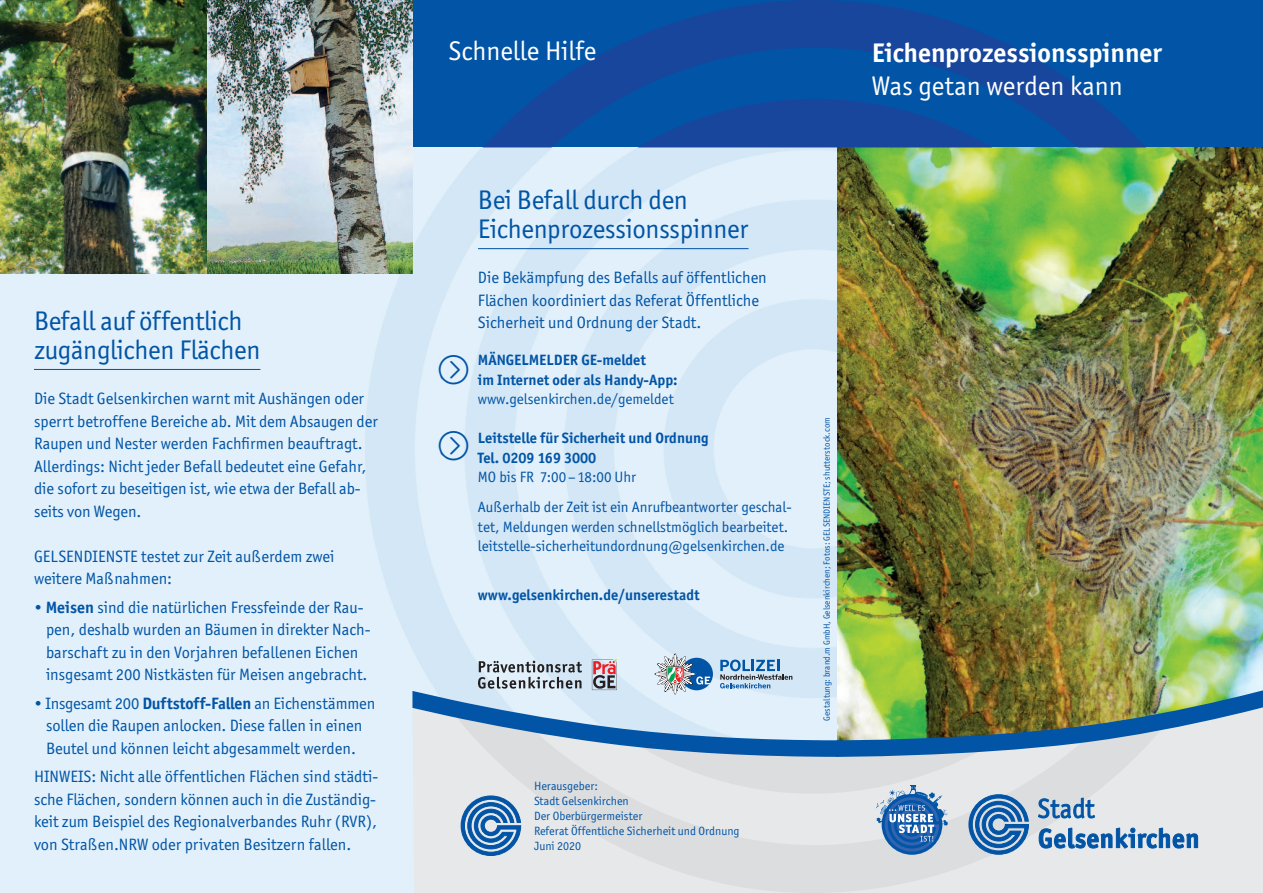
<style>
.page{position:relative;width:1263px;height:893px;background:#fff}
.page>*{position:absolute;margin:0;border:0;box-sizing:border-box;transform-origin:0 0}
.t1{font:27px/29.4px "Officina Sans ITC Std";letter-spacing:-.01em;color:#0154a6}
.t2{font:27px "Officina Sans ITC Std";color:#fff}
.t3{font:700 27px "Officina Sans ITC Std";color:#fff}
.t4{font:16.5px/22.5px "Officina Sans ITC Std";color:#0154a6}
.t5{font:15px/30px "Officina Sans ITC Std";color:#0154a6}
.t6{font:700 15px/19.5px "Officina Sans ITC Std";color:#0154a6}
.t7{font:12px/15px "Officina Sans ITC Std";color:#0154a6}
.t8{font:9px "Officina Sans ITC Std";color:#0154a6}
.s1{font-weight:700}
</style>
<div class="page">
<img style="left:0;top:147px;width:838px;height:746px">
<img style="left:838px;top:147px;width:425px;height:506px">
<div style="left:412px;top:0;width:851px;height:147px;background:#0154a6"></div>
<svg style="left:484px;top:0;width:661px;height:147px"></svg>
<img style="left:206px;top:0;width:206px;height:273px">
<img style="left:0;top:0;width:206px;height:273px">
<div style="left:1164px;top:855px;width:99px;height:38px;background:#e7e8e9"></div>
<svg style="left:456px;top:855px;width:708px;height:38px;background:#e3e4e5"></svg>
<hr style="left:478px;top:248px;width:270px;height:1px;background:#0154a6">
<hr style="left:34px;top:369px;width:226px;height:1px;background:#0154a6">
<img style="left:412px;top:653px;width:851px;height:202px">
<svg style="left:439px;top:355px;width:29px;height:29px"></svg>
<svg style="left:439px;top:431px;width:29px;height:30px"></svg>
<h1 class="t1" style="left:34px;top:309px;width:228px">Befall auf öffentlich zugänglichen Flächen</h1>
<p class="t4" style="left:34px;top:389px;width:345px">Die Stadt Gelsenkirchen warnt mit Aushängen oder sperrt betroffene Bereiche ab. Mit dem Absaugen der Raupen und Nester werden Fachfirmen beauftragt.<br>Allerdings: Nicht jeder Befall bedeutet eine Gefahr, die sofort zu beseitigen ist, wie etwa der Befall ab&shy;seits von Wegen.</p>
<p class="t4" style="left:34px;top:547px;width:302px">GELSENDIENSTE testet zur Zeit außerdem zwei weitere Maßnahmen:</p>
<p class="t4" style="left:46px;top:598px;width:326px;text-indent:-12px">• <span class="s1">Meisen</span> sind die natürlichen Fressfeinde der Rau&shy;pen, deshalb wurden an Bäumen in direkter Nach&shy;barschaft zu in den Vorjahren befallenen Eichen insgesamt 200 Nistkästen für Meisen angebracht.</p>
<p class="t4" style="left:34px;top:694px;width:343px;text-align:center">• Insgesamt 200 <span class="s1">Duftstoff-Fallen</span> an Eichenstämmen sollen die Raupen anlocken. Diese fallen in einen<br>Beutel und können leicht abgesammelt werden.</p>
<p class="t4" style="left:34px;top:767px;width:346px">HINWEIS: Nicht alle öffentlichen Flächen sind städti&shy;sche Flächen, sondern können auch in die Zuständig&shy;keit zum Beispiel des Regionalverbandes Ruhr (RVR), von Straßen.NRW oder privaten Besitzern fallen.</p>
<h1 class="t2" style="left:448px;top:41px;width:149px">Schnelle Hilfe</h1>
<h1 class="t1" style="left:478px;top:188px;width:272px">Bei Befall durch den<br>Eichenprozessionsspinner</h1>
<p class="t4" style="left:478px;top:268px;width:290px">Die Bekämpfung des Befalls auf öffentlichen<br>Flächen koordiniert das Referat Öffentliche<br>Sicherheit und Ordnung der Stadt.</p>
<p class="t6" style="left:478px;top:352px;width:201px">MÄNGELMELDER GE-meldet<br>im Internet oder als Handy-App:</p>
<p class="t5" style="left:478px;top:386px;width:197px">www.gelsenkirchen.de/gemeldet</p>
<p class="t6" style="left:478px;top:430px;width:232px">Leitstelle für Sicherheit und Ordnung<br>Tel. 0209 169 3000</p>
<p class="t5" style="left:478px;top:464px;width:315px">MO bis FR 7:00 – 18:00 Uhr<br>Außerhalb der Zeit ist ein Anrufbeantworter geschal-</p>
<p class="t5" style="left:478px;top:518px;width:312px;line-height:19.5px">tet, Meldungen werden schnellstmöglich bearbeitet. leitstelle-sicherheitundordnung@gelsenkirchen.de</p>
<p class="t6" style="left:478px;top:587px;width:223px">www.gelsenkirchen.de/unserestadt</p>
<p class="t7" style="left:534px;top:780px;width:207px">Herausgeber:<br>Stadt Gelsenkirchen<br>Der Oberbürgermeister<br>Referat Öffentliche Sicherheit und Ordnung<br>Juni 2020</p>
<p class="t8" style="left:824px;top:721px;width:305px;rotate:-90deg">Gestaltung: brand m. GmbH, Gelsenkirchen; Fotos: GELSENDIENSTE; shutterstock.com</p>
<h1 class="t3" style="left:872px;top:44px;width:292px">Eichenprozessionsspinner</h1>
<h1 class="t2" style="left:872px;top:76px;width:253px">Was getan werden kann</h1>
</div>
